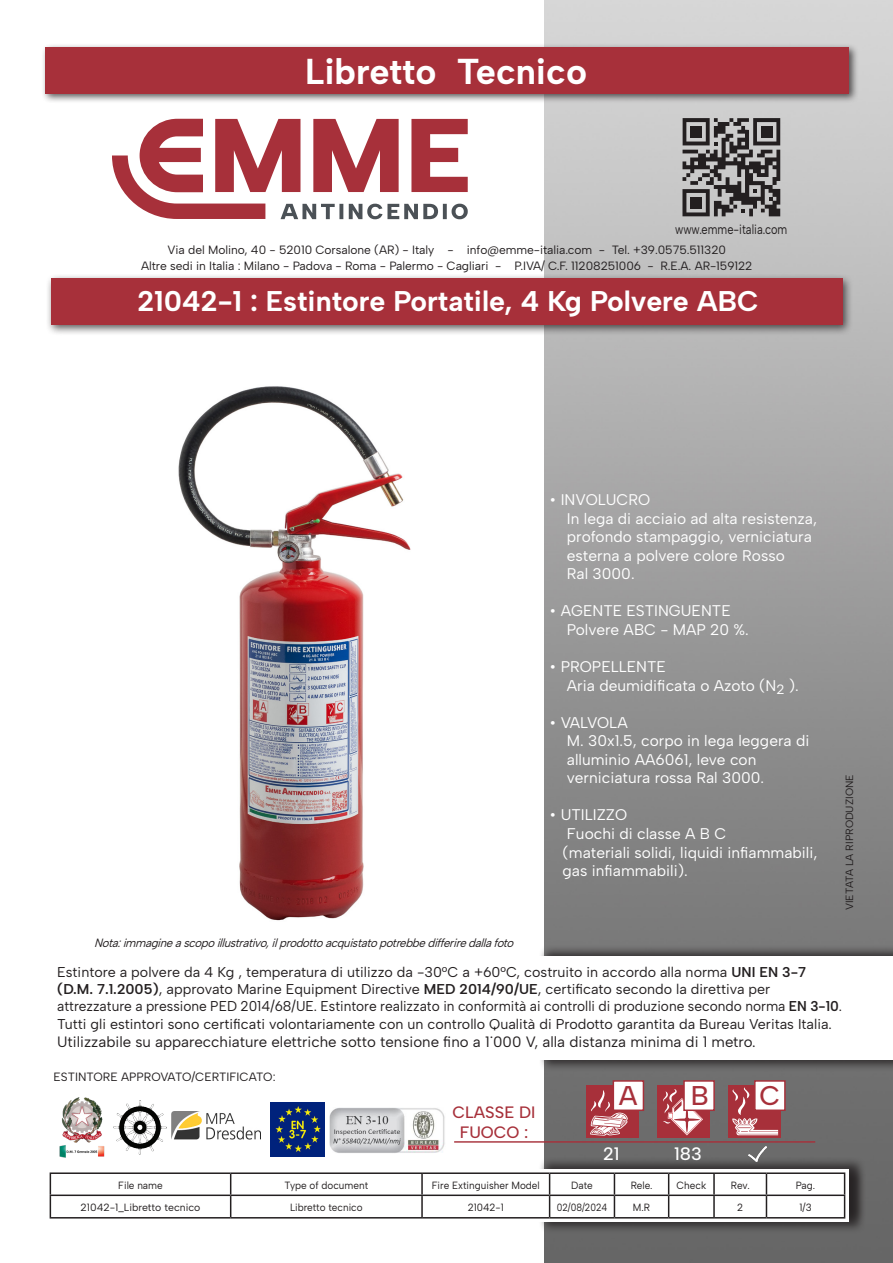
<style>
.page{position:relative;width:893px;height:1263px;background:#fff}
.page>*{position:absolute;margin:0;border:0;box-sizing:border-box;transform-origin:0 0}
.t1{font:700 36px "Albert Sans";color:#fff}
.t2{font:700 28.5px "Albert Sans";color:#fff}
.codice_tabella{font:500 27px "Albert Sans";color:#a7303a}
.codice_tabella-2{font:500 18px "Albert Sans";color:#fff}
.codice_tabella-3{font:500 16.5px "Albert Sans";color:#a7303a}
.codice_tabella-4{font:15.45px "Albert Sans";color:#fff}
.codice_tabella-5{font:15px "Albert Sans";color:#231f20}
.codice_tabella-6{font:14.25px "Albert Sans";color:#231f20}
.codice_tabella-7{font:14.25px "Albert Sans";color:#231f20;scale:.96 1}
.t3{font:13.5px "Albert Sans";color:#231f20;scale:.81 1}
.codice_tabella-8{font:12px/16.5px "Albert Sans";letter-spacing:-.005em;color:#231f20;text-align:center}
.codice_tabella-9{font:italic 12px "Albert Sans";color:#231f20;scale:.95 1}
.t4{font:10.5px "Albert Sans";color:#231f20;scale:.95 1}
.t5{font:10.5px "Albert Sans";color:#231f20}
.t6{font:10.5px "Albert Sans";color:#231f20;scale:.86 1}
</style>
<div class="page">
<img style="left:544px;top:0;width:349px;height:1263px">
<div style="left:539px;top:952px;width:354px;height:121px;background:#231f20;opacity:.75"></div>
<div style="left:539px;top:944px;width:354px;height:120px;background:#231f20;opacity:.75"></div>
<div style="left:539px;top:956px;width:354px;height:104px;background:#fff"></div>
<div style="left:46px;top:273px;width:807px;height:63px;background:#231f20;opacity:.75"></div>
<div style="left:51px;top:279px;width:791px;height:46px;background:#a7303a"></div>
<div style="left:42px;top:44px;width:817px;height:60px;background:#231f20;opacity:.75"></div>
<div style="left:46px;top:48px;width:803px;height:46px;background:#a7303a"></div>
<div style="left:538px;top:1165px;width:328px;height:69px;background:#231f20;opacity:.75"></div>
<div style="left:538px;top:1156px;width:328px;height:69px;background:#231f20;opacity:.75"></div>
<div style="left:538px;top:1169px;width:311px;height:53px;background:#fff"></div>
<hr style="left:50px;top:1172px;width:181px;height:2px;background:#231f20">
<hr style="left:231px;top:1172px;width:191px;height:2px;background:#231f20">
<hr style="left:422px;top:1172px;width:128px;height:2px;background:#231f20">
<hr style="left:421px;top:1174px;width:2px;height:20px;background:#231f20">
<hr style="left:550px;top:1172px;width:64px;height:2px;background:#231f20">
<hr style="left:614px;top:1172px;width:55px;height:2px;background:#231f20">
<hr style="left:669px;top:1172px;width:45px;height:2px;background:#231f20">
<hr style="left:714px;top:1172px;width:52px;height:2px;background:#231f20">
<hr style="left:713px;top:1174px;width:2px;height:20px;background:#231f20">
<hr style="left:766px;top:1172px;width:79px;height:2px;background:#231f20">
<hr style="left:50px;top:1194px;width:181px;height:2px;background:#231f20">
<svg style="left:50px;top:1174px;width:1px;height:43px"></svg>
<hr style="left:231px;top:1194px;width:191px;height:2px;background:#231f20">
<svg style="left:230px;top:1174px;width:1px;height:43px"></svg>
<hr style="left:422px;top:1194px;width:128px;height:2px;background:#231f20">
<hr style="left:421px;top:1196px;width:2px;height:21px;background:#231f20">
<hr style="left:550px;top:1194px;width:64px;height:2px;background:#231f20">
<svg style="left:549px;top:1174px;width:1px;height:43px"></svg>
<hr style="left:614px;top:1194px;width:55px;height:2px;background:#231f20">
<svg style="left:614px;top:1174px;width:1px;height:43px"></svg>
<hr style="left:669px;top:1194px;width:45px;height:2px;background:#231f20">
<svg style="left:668px;top:1174px;width:1px;height:43px"></svg>
<hr style="left:714px;top:1194px;width:52px;height:2px;background:#231f20">
<hr style="left:713px;top:1196px;width:2px;height:21px;background:#231f20">
<hr style="left:766px;top:1194px;width:79px;height:2px;background:#231f20">
<svg style="left:766px;top:1174px;width:1px;height:43px"></svg>
<svg style="left:844px;top:1174px;width:1px;height:43px"></svg>
<hr style="left:50px;top:1217px;width:181px;height:1px;background:#231f20">
<hr style="left:231px;top:1217px;width:191px;height:1px;background:#231f20">
<hr style="left:422px;top:1217px;width:128px;height:1px;background:#231f20">
<hr style="left:550px;top:1217px;width:64px;height:1px;background:#231f20">
<hr style="left:614px;top:1217px;width:55px;height:1px;background:#231f20">
<hr style="left:669px;top:1217px;width:45px;height:1px;background:#231f20">
<hr style="left:714px;top:1217px;width:52px;height:1px;background:#231f20">
<hr style="left:766px;top:1217px;width:79px;height:1px;background:#231f20">
<svg style="left:112px;top:119px;width:356px;height:100px"></svg>
<svg style="left:682px;top:118px;width:98px;height:98px;background:#747273"></svg>
<div style="left:690px;top:126px;width:12px;height:12px;background:#231f20"></div>
<div style="left:761px;top:126px;width:11px;height:12px;background:#231f20"></div>
<div style="left:690px;top:197px;width:12px;height:12px;background:#231f20"></div>
<hr style="left:454px;top:1141px;width:361px;height:1px;background:#a7303a">
<img style="left:748px;top:1146px;width:19px;height:16px">
<div style="left:586px;top:1085px;width:53px;height:52px;background:#a7303a"></div>
<svg style="left:590px;top:1090px;width:38px;height:46px"></svg>
<div style="left:657px;top:1085px;width:53px;height:52px;background:#a7303a"></div>
<svg style="left:663px;top:1089px;width:40px;height:46px"></svg>
<svg style="left:728px;top:1085px;width:52px;height:52px"></svg>
<svg style="left:732px;top:1087px;width:46px;height:48px;background:#bd646b"></svg>
<div style="left:683px;top:1080px;width:32px;height:31px;background:#fff;border:2px solid #a7303a"></div>
<div style="left:754px;top:1080px;width:32px;height:31px;background:#fff;border:2px solid #a7303a"></div>
<div style="left:613px;top:1080px;width:31px;height:31px;background:#fff;border:2px solid #a7303a"></div>
<img style="left:270px;top:1103px;width:54px;height:53px">
<img style="left:330px;top:1107px;width:115px;height:46px">
<img style="left:59px;top:1097px;width:46px;height:61px">
<img style="left:113px;top:1100px;width:54px;height:54px">
<img style="left:178px;top:386px;width:233px;height:535px">
<img style="left:171px;top:1112px;width:89px;height:28px">
<h1 class="t1" style="left:305px;top:49px;width:283px">Libretto Tecnico</h1>
<p class="t3" style="left:675px;top:221px;width:140px">www.emme-italia.com</p>
<p class="codice_tabella-8" style="left:141px;top:241px;width:613px">Via del Molino, 40 - 52010 Corsalone (AR) - Italy - info@emme-italia.com - Tel. +39.0575.511320<br>Altre sedi in Italia : Milano - Padova - Roma - Palermo - Cagliari - P.IVA/ C.F. 11208251006 - R.E.A. AR-159122</p>
<h2 class="t2" style="left:137px;top:283px;width:623px">21042-1 : Estintore Portatile, 4 Kg Polvere ABC</h2>
<p class="codice_tabella-9" style="left:94px;top:935px;width:447px">Nota:immagineascopoillustrativo,ilprodottoacquistatopotrebbedifferiredallafoto</p>
<p class="codice_tabella-4" style="left:550px;top:490px;width:102px">• INVOLUCRO</p>
<p class="codice_tabella-4" style="left:567px;top:509px;width:252px">In lega di acciaio ad alta resistenza,</p>
<p class="codice_tabella-4" style="left:567px;top:527px;width:246px">profondo stampaggio, verniciatura</p>
<p class="codice_tabella-4" style="left:567px;top:546px;width:219px">esterna a polvere colore Rosso</p>
<p class="codice_tabella-4" style="left:567px;top:564px;width:69px">Ral 3000.</p>
<p class="codice_tabella-4" style="left:550px;top:602px;width:183px">• AGENTE ESTINGUENTE</p>
<p class="codice_tabella-4" style="left:567px;top:620px;width:183px">Polvere ABC - MAP 20 %.</p>
<p class="codice_tabella-4" style="left:550px;top:657px;width:118px">• PROPELLENTE</p>
<p class="codice_tabella-4" style="left:567px;top:676px;width:233px">Aria deumidificata o Azoto (N<sub>2</sub> ).</p>
<p class="codice_tabella-4" style="left:550px;top:713px;width:80px">• VALVOLA</p>
<p class="codice_tabella-4" style="left:567px;top:731px;width:244px">M. 30x1.5, corpo in lega leggera di</p>
<p class="codice_tabella-4" style="left:567px;top:750px;width:191px">alluminio AA6061, leve con</p>
<p class="codice_tabella-4" style="left:567px;top:768px;width:199px">verniciatura rossa Ral 3000.</p>
<p class="codice_tabella-4" style="left:550px;top:806px;width:79px">• UTILIZZO</p>
<p class="codice_tabella-4" style="left:567px;top:824px;width:161px">Fuochi di classe A B C</p>
<p class="codice_tabella-4" style="left:563px;top:843px;width:256px">(materiali solidi, liquidi infiammabili,</p>
<p class="codice_tabella-4" style="left:563px;top:861px;width:127px">gas infiammabili).</p>
<p class="t5" style="left:843px;top:910px;width:137px;rotate:-90deg">VIETATA LA RIPRODUZIONE</p>
<p class="codice_tabella-6" style="left:57px;top:963px;width:750px">Estintore a polvere da 4 Kg , temperatura di utilizzo da -30°C a +60°C, costruito in accordo alla norma UNI EN 3-7</p>
<p class="codice_tabella-6" style="left:57px;top:980px;width:715px">(D.M. 7.1.2005), approvato Marine Equipment Directive MED 2014/90/UE, certificato secondo la direttiva per</p>
<p class="codice_tabella-7" style="left:57px;top:997px;width:819px">attrezzature a pressione PED 2014/68/UE. Estintore realizzato in conformità ai controlli di produzione secondo norma EN 3-10.</p>
<p class="codice_tabella-6" style="left:57px;top:1015px;width:776px">Tutti gli estintori sono certificati volontariamente con un controllo Qualità di Prodotto garantita da Bureau Veritas Italia.</p>
<p class="codice_tabella-5" style="left:57px;top:1032px;width:700px">Utilizzabile su apparecchiature elettriche sotto tensione fino a 1 000 V, alla distanza minima di 1 metro.</p>
<p class="codice_tabella-5" style="left:490px;top:1023px;width:5px">.</p>
<p class="codice_tabella-8" style="left:53px;top:1069px;width:224px">ESTINTORE APPROVATO/CERTIFICATO:</p>
<p class="codice_tabella-3" style="left:453px;top:1102px;width:84px">CLASSE DI</p>
<p class="codice_tabella-3" style="left:460px;top:1122px;width:70px">FUOCO :</p>
<p class="codice_tabella" style="left:619px;top:1079px;width:20px">A</p>
<p class="codice_tabella" style="left:691px;top:1079px;width:20px">B</p>
<p class="codice_tabella" style="left:759px;top:1079px;width:22px">C</p>
<p class="codice_tabella-2" style="left:603px;top:1142px;width:18px">21</p>
<p class="codice_tabella-2" style="left:674px;top:1142px;width:29px">183</p>
<p class="t4" style="left:118px;top:1179px;width:48px">File name</p>
<p class="t4" style="left:284px;top:1179px;width:90px">Type of document</p>
<p class="t4" style="left:432px;top:1179px;width:115px">Fire Extinguisher Model</p>
<p class="t4" style="left:571px;top:1179px;width:24px">Date</p>
<p class="t4" style="left:631px;top:1179px;width:24px">Rele.</p>
<p class="t4" style="left:676px;top:1179px;width:33px">Check</p>
<p class="t4" style="left:731px;top:1179px;width:21px">Rev.</p>
<p class="t4" style="left:796px;top:1179px;width:22px">Pag.</p>
<p class="t5" style="left:81px;top:1201px;width:121px">21042-1_Libretto tecnico</p>
<p class="t4" style="left:290px;top:1201px;width:78px">Libretto tecnico</p>
<p class="t4" style="left:468px;top:1201px;width:39px">21042-1</p>
<p class="t6" style="left:557px;top:1201px;width:60px">02/08/2024</p>
<p class="t4" style="left:633px;top:1201px;width:20px">M.R</p>
<p class="t4" style="left:737px;top:1201px;width:8px">2</p>
<p class="t4" style="left:799px;top:1201px;width:14px">1/3</p>
</div>
